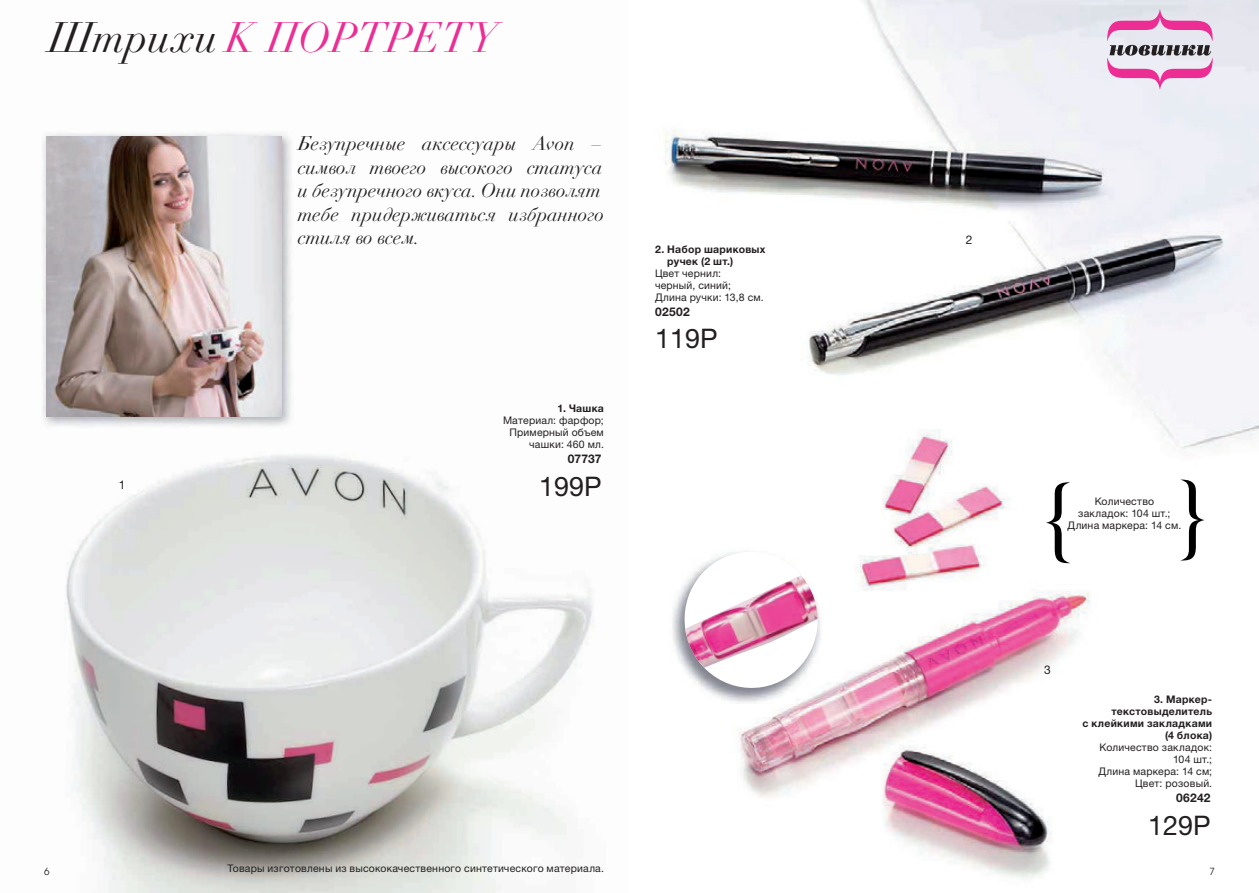
<style>
.page{position:relative;width:1259px;height:893px;background:#fff}
.page>*{position:absolute;margin:0;border:0;box-sizing:border-box;transform-origin:0 0}
.t1{font:italic 42px "Didot L Ts Pro";color:#ec2d94}
.t2{font:27px "Helvetica Neue LTW1 Gs 55 Roman";color:#231f20}
.t3{font:italic 19.5px/23.4px "Didot L Ts Pro";color:#231f20}
.t4{font:700 12px "Helvetica Neue LTW1 Gs 55 Roman";letter-spacing:.02em;color:#231f20}
.t5{font:12px "Helvetica Neue LTW1 Gs 55 Roman";color:#231f20}
.t6{font:10.5px/12px "Helvetica Neue LTW1 Gs 55 Roman";letter-spacing:.02em;color:#231f20;text-align:right}
.t7{font:700 10.5px/12px "Helvetica Neue LTW1 Gs 55 Roman";letter-spacing:.025em;color:#231f20}
.t8{font:9.75px "ITC Avant Garde Got Boo";color:#231f20}
.s1{color:#231f20}
</style>
<div class="page">
<img style="left:65px;top:0;width:1194px;height:893px">
<img style="left:42px;top:131px;width:251px;height:297px">
<img style="left:47px;top:136px;width:235px;height:281px">
<img style="left:670px;top:549px;width:152px;height:155px">
<svg style="left:679px;top:547px;width:143px;height:146px"></svg>
<img style="left:685px;top:575px;width:132px;height:93px">
<svg style="left:1180px;top:480px;width:24px;height:81px"></svg>
<svg style="left:1046px;top:482px;width:24px;height:82px"></svg>
<svg style="left:1106px;top:10px;width:107px;height:79px;background:#d9afcb"></svg>
<h1 class="t1" style="left:47px;top:10px;width:452px"><span class="s1">Штрихи</span> К ПОРТРЕТУ</h1>
<p class="t5" style="left:119px;top:477px;width:8px">1</p>
<h3 class="t3" style="left:298px;top:133px;width:308px">Безупречные аксессуары Avon – символ твоего высокого статуса и безупречного вкуса. Они позволят тебе придерживаться избранного стиля во всем.</h3>
<p class="t7" style="left:557px;top:402px;width:48px">1. Чашка</p>
<p class="t6" style="left:503px;top:414px;width:102px">Материал: фарфор;<br>Примерный объем чашки: 460 мл.</p>
<p class="t4" style="left:568px;top:451px;width:35px">07737</p>
<h2 class="t2" style="left:539px;top:469px;width:64px">199Р</h2>
<p class="t7" style="left:667px;top:243px;width:100px;text-indent:-12px">2. Набор шариковых ручек (2 шт.)</p>
<p class="t6" style="left:655px;top:267px;width:110px;text-align:left">Цвет чернил: черный, синий;<br>Длина ручки: 13,8 см.</p>
<p class="t4" style="left:655px;top:304px;width:36px">02502</p>
<h2 class="t2" style="left:655px;top:322px;width:64px">119Р</h2>
<p class="t5" style="left:966px;top:232px;width:8px">2</p>
<p class="t6" style="left:1067px;top:496px;width:115px;text-align:center">Количество<br>закладок: 104 шт.;<br>Длина маркера: 14 см.</p>
<p class="t5" style="left:1044px;top:663px;width:8px">3</p>
<p class="t7" style="left:1082px;top:693px;width:131px;text-align:right">3. Маркер&shy;текстовыделитель<br>с клейкими закладками (4 блока)</p>
<p class="t6" style="left:1098px;top:741px;width:115px">Количество закладок:<br>104 шт.;<br>Длина маркера: 14 см;<br>Цвет: розовый.</p>
<p class="t4" style="left:1176px;top:791px;width:36px">06242</p>
<h2 class="t2" style="left:1148px;top:808px;width:64px">129Р</h2>
<p class="t6" style="left:228px;top:862px;width:378px">Товары изготовлены из высококачественного синтетического материала.</p>
<p class="t8" style="left:44px;top:865px;width:7px">6</p>
<p class="t8" style="left:1209px;top:865px;width:7px">7</p>
</div>
